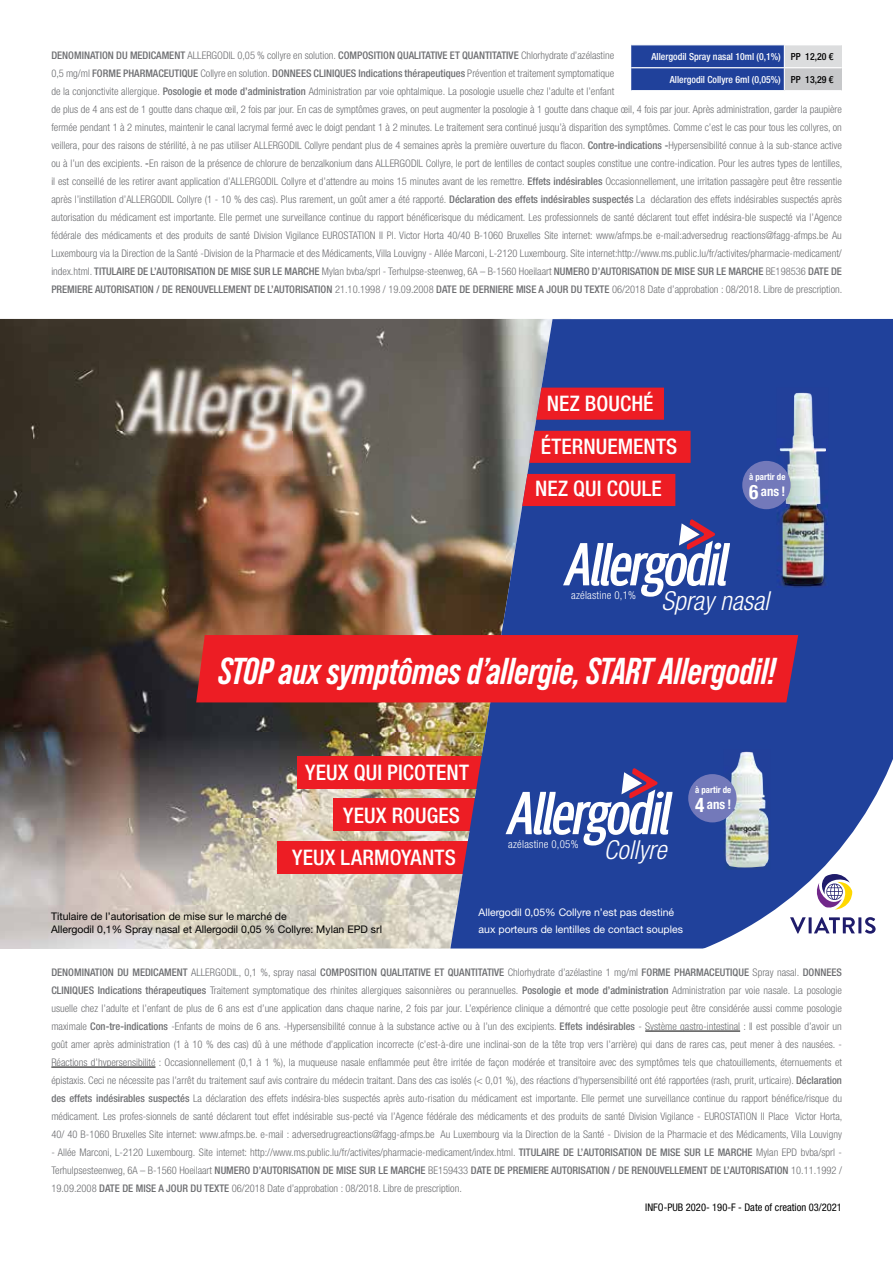
<style>
.page{position:relative;width:893px;height:1263px;background:#fff}
.page>*{position:absolute;margin:0;border:0;box-sizing:border-box;transform-origin:0 0}
.t1{font:italic 700 37.35px "Bebas Neue Pro";letter-spacing:-.005em;color:#fff}
.t2{font:italic 300 condensed 26.25px "Helvetica Neue LT Std";color:#fff}
.t3{font:500 condensed 21.45px "Helvetica Neue LT Std";letter-spacing:.005em;color:#fff}
.t4{font:700 condensed 13.2px "Helvetica Neue LT Std";color:#fff}
.t5{font:300 condensed 10.95px "Helvetica Neue LT Std";letter-spacing:.02em;color:#fff}
.t6{font:300 condensed 10.5px/18px "Helvetica Neue LT Std";color:#6d6e71;text-align:justify}
.t7{font:10.5px/12.6px "Helvetica Neue LT Std";color:#000}
.t8{font:10.5px/17.1px "Helvetica Neue LT Std";color:#fff}
.t9{font:condensed 10.5px "Helvetica Neue LT Std";color:#000}
.t10{font:500 condensed 9.75px "Helvetica Neue LT Std";color:#fff}
.t11{font:700 condensed 9.15px "Helvetica Neue LT Std";color:#fff}
.s1{font-weight:500}
.s2{color:#000}
.s3{font-size:19.95px}
</style>
<div class="page">
<img style="left:0;top:319px;width:450px;height:413px">
<svg style="left:0;top:948px;width:659px;height:1px"></svg>
<img style="left:0;top:732px;width:450px;height:173px">
<img style="left:0;top:905px;width:450px;height:43px">
<div style="left:297px;top:756px;width:225px;height:32px;background:#ed1d24"></div>
<div style="left:278px;top:842px;width:211px;height:32px;background:#ed1d24"></div>
<div style="left:333px;top:799px;width:225px;height:32px;background:#ed1d24"></div>
<svg style="left:450px;top:319px;width:443px;height:629px;background:#334990"></svg>
<div style="left:536px;top:388px;width:128px;height:32px;background:#ed1d24"></div>
<div style="left:522px;top:474px;width:153px;height:32px;background:#ed1d24"></div>
<div style="left:529px;top:431px;width:162px;height:32px;background:#ed1d24"></div>
<div style="left:196px;top:635px;width:602px;height:67px;background:#ed1d24"></div>
<img style="left:777px;top:387px;width:51px;height:201px">
<img style="left:780px;top:393px;width:47px;height:192px">
<svg style="left:563px;top:519px;width:167px;height:78px"></svg>
<svg style="left:505px;top:768px;width:154px;height:77px"></svg>
<div style="left:742px;top:461px;width:49px;height:48px;background:#7379ba;border-radius:50%"></div>
<img style="left:99px;top:343px;width:290px;height:132px">
<svg style="left:659px;top:722px;width:234px;height:227px;fill:#20419b"></svg>
<svg style="left:790px;top:917px;width:86px;height:17px"></svg>
<svg style="left:816px;top:874px;width:36px;height:35px"></svg>
<hr style="left:645px;top:1031px;width:95px;height:1px;background:#000">
<hr style="left:51px;top:1067px;width:104px;height:1px;background:#000">
<div style="left:784px;top:45px;width:58px;height:23px;background:#dcddde"></div>
<div style="left:784px;top:68px;width:58px;height:23px;background:#c7c8ca"></div>
<div style="left:631px;top:45px;width:154px;height:45px;background:#20419b"></div>
<hr style="left:631px;top:67px;width:153px;height:1px;background:#fff">
<hr style="left:784px;top:67px;width:58px;height:1px;background:#fff">
<hr style="left:784px;top:90px;width:58px;height:1px;background:#fff">
<p class="t6" style="left:51px;top:46px;width:792px;text-align:left"><span class="s1">DENOMINATION DU MEDICAMENT</span> ALLERGODIL 0,05 % collyre en solution. <span class="s1">COMPOSITION QUALITATIVE ET QUANTITATIVE</span> Chlorhydrate d’azélastine<br>0,5 mg/ml <span class="s1">FORME PHARMACEUTIQUE</span> Collyre en solution. <span class="s1">DONNEES CLINIQUES Indications thérapeutiques</span> Prévention et traitement symptomatique<br>de la conjonctivite allergique. <span class="s1">Posologie et mode d’administration</span> Administration par voie ophtalmique. La posologie usuelle chez l’adulte et l’enfant<br>de plus de 4 ans est de 1 goutte dans chaque œil, 2 fois par jour. En cas de symptômes graves, on peut augmenter la posologie à 1 goutte dans chaque œil, 4 fois par jour. Après administration, garder la paupière fermée pendant 1 à 2 minutes, maintenir le canal lacrymal fermé avec le doigt pendant 1 à 2 minutes. Le traitement sera continué jusqu’à disparition des symptômes. Comme c’est le cas pour tous les collyres, on veillera, pour des raisons de stérilité, à ne pas utiliser ALLERGODIL Collyre pendant plus de 4 semaines après la première ouverture du flacon. <span class="s1">Contre-indications -</span>Hypersensibilité connue à la sub-stance active ou à l’un des excipients. <span class="s1">-</span>En raison de la présence de chlorure de benzalkonium dans ALLERGODIL Collyre, le port de lentilles de contact souples constitue une contre-indication. Pour les autres types de lentilles, il est conseillé de les retirer avant application d’ALLERGODIL Collyre et d’attendre au moins 15 minutes avant de les remettre. <span class="s1">Effets indésirables</span> Occasionnellement, une irritation passagère peut être ressentie après l’instillation d’ALLERGODIL Collyre (1 - 10 % des cas). Plus rarement, un goût amer a été rapporté. <span class="s1">Déclaration des effets indésirables suspectés</span> La déclaration des effets indésirables suspectés après autorisation du médicament est importante. Elle permet une surveillance continue du rapport bénéficerisque du médicament. Les professionnels de santé déclarent tout effet indésira-ble suspecté via l’Agence fédérale des médicaments et des produits de santé Division Vigilance EUROSTATION II Pl. Victor Horta 40/40 B-1060 Bruxelles Site internet: www/afmps.be e-mail:adversedrug reactions@fagg-afmps.be Au Luxembourg via la Direction de la Santé -Division de la Pharmacie et des Médicaments, Villa Louvigny - Allée Marconi, L-2120 Luxembourg. Site internet:http://www.ms.public.lu/fr/activites/pharmacie-medicament/ index.html. <span class="s1">TITULAIRE DE L’AUTORISATION DE MISE SUR LE MARCHE</span> Mylan bvba/sprl - Terhulpse-steenweg, 6A – B-1560 Hoeilaart <span class="s1">NUMERO D’AUTORISATION DE MISE SUR LE MARCHE</span> BE198536 <span class="s1">DATE DE PREMIERE AUTORISATION / DE RENOUVELLEMENT DE L’AUTORISATION</span> 21.10.1998 / 19.09.2008 <span class="s1">DATE DE DERNIERE MISE A JOUR DU TEXTE</span> 06/2018 Date d’approbation : 08/2018. Libre de prescription.</p>
<p class="t10" style="left:651px;top:50px;width:183px">Allergodil Spray nasal 10ml (0,1%) <span class="s2">PP 12,20 €</span></p>
<p class="t10" style="left:670px;top:73px;width:165px">Allergodil Collyre 6ml (0,05%) <span class="s2">PP 13,29 €</span></p>
<h3 class="t3" style="left:547px;top:390px;width:108px">NEZ BOUCHÉ</h3>
<h3 class="t3" style="left:541px;top:433px;width:138px">ÉTERNUEMENTS</h3>
<h3 class="t3" style="left:535px;top:476px;width:128px">NEZ QUI COULE</h3>
<p class="t11" style="left:749px;top:471px;width:38px">à partir de</p>
<p class="t4" style="left:749px;top:483px;width:38px"><span class="s3">6</span> ans !</p>
<p class="t5" style="left:571px;top:589px;width:66px">azélastine 0,1%</p>
<h2 class="t2" style="left:661px;top:585px;width:109px">Spray nasal</h2>
<h1 class="t1" style="left:219px;top:649px;width:559px">STOP aux symptômes d’allergie, START Allergodil!</h1>
<h3 class="t3" style="left:305px;top:760px;width:165px">YEUX QUI PICOTENT</h3>
<h3 class="t3" style="left:343px;top:802px;width:118px">YEUX ROUGES</h3>
<h3 class="t3" style="left:292px;top:845px;width:165px">YEUX LARMOYANTS</h3>
<p class="t5" style="left:508px;top:838px;width:72px">azélastine 0,05%</p>
<h2 class="t2" style="left:604px;top:834px;width:64px">Collyre</h2>
<p class="t11" style="left:695px;top:784px;width:38px">à partir de</p>
<p class="t4" style="left:695px;top:797px;width:38px"><span class="s3">4</span> ans !</p>
<p class="t7" style="left:51px;top:910px;width:332px">Titulaire de l’autorisation de mise sur le marché de<br>Allergodil 0,1% Spray nasal et Allergodil 0,05 % Collyre: Mylan EPD srl</p>
<p class="t8" style="left:479px;top:903px;width:206px">Allergodil 0,05% Collyre n’est pas destiné aux porteurs de lentilles de contact souples</p>
<p class="t6" style="left:51px;top:963px;width:793px"><span class="s1">DENOMINATION DU MEDICAMENT</span> ALLERGODIL, 0,1 %, spray nasal <span class="s1">COMPOSITION QUALITATIVE ET QUANTITATIVE</span> Chlorhydrate d’azélastine 1 mg/ml <span class="s1">FORME PHARMACEUTIQUE</span> Spray nasal. <span class="s1">DONNEES CLINIQUES Indications thérapeutiques</span> Traitement symptomatique des rhinites allergiques saisonnières ou perannuelles. <span class="s1">Posologie et mode d’administration</span> Administration par voie nasale. La posologie usuelle chez l’adulte et l’enfant de plus de 6 ans est d’une application dans chaque narine, 2 fois par jour. L’expérience clinique a démontré que cette posologie peut être considérée aussi comme posologie maximale <span class="s1">Con-tre-indications</span> -Enfants de moins de 6 ans. -Hypersensibilité connue à la substance active ou à l’un des excipients. <span class="s1">Effets indésirables</span> - Système gastro-intestinal : Il est possible d’avoir un goût amer après administration (1 à 10 % des cas) dû à une méthode d’application incorrecte (c’est-à-dire une inclinai-son de la tête trop vers l’arrière) qui dans de rares cas, peut mener à des nausées. - Réactions d’hypersensibilité : Occasionnellement (0,1 à 1 %), la muqueuse nasale enflammée peut être irritée de façon modérée et transitoire avec des symptômes tels que chatouillements, éternuements et épistaxis. Ceci ne nécessite pas l’arrêt du traitement sauf avis contraire du médecin traitant. Dans des cas isolés (&lt; 0,01 %), des réactions d’hypersensibilité ont été rapportées (rash, prurit, urticaire). <span class="s1">Déclaration des effets indésirables suspectés</span> La déclaration des effets indésira-bles suspectés après auto-risation du médicament est importante. Elle permet une surveillance continue du rapport bénéfice/risque du médicament. Les profes-sionnels de santé déclarent tout effet indésirable sus-pecté via l’Agence fédérale des médicaments et des produits de santé Division Vigilance - EUROSTATION II Place Victor Horta, 40/ 40 B-1060 Bruxelles Site internet: www.afmps.be. e-mail : adversedrugreactions@fagg-afmps.be Au Luxembourg via la Direction de la Santé - Division de la Pharmacie et des Médicaments, Villa Louvigny</p>
<p class="t6" style="left:51px;top:1143px;width:792px">- Allée Marconi, L-2120 Luxembourg. Site internet: http://www.ms.public.lu/fr/activites/pharmacie-medicament/index.html. <span class="s1">TITULAIRE DE L’AUTORISATION DE MISE SUR LE MARCHE</span> Mylan EPD bvba/sprl - Terhulpsesteenweg, 6A – B-1560 Hoeilaart <span class="s1">NUMERO D’AUTORISATION DE MISE SUR LE MARCHE</span> BE159433 <span class="s1">DATE DE PREMIERE AUTORISATION / DE RENOUVELLEMENT DE L’AUTORISATION</span> 10.11.1992 / 19.09.2008 <span class="s1">DATE DE MISE A JOUR DU TEXTE</span> 06/2018 Date d’approbation : 08/2018. Libre de prescription.</p>
<p class="t9" style="left:645px;top:1201px;width:198px">INFO-PUB 2020- 190-F - Date of creation 03/2021</p>
</div>
